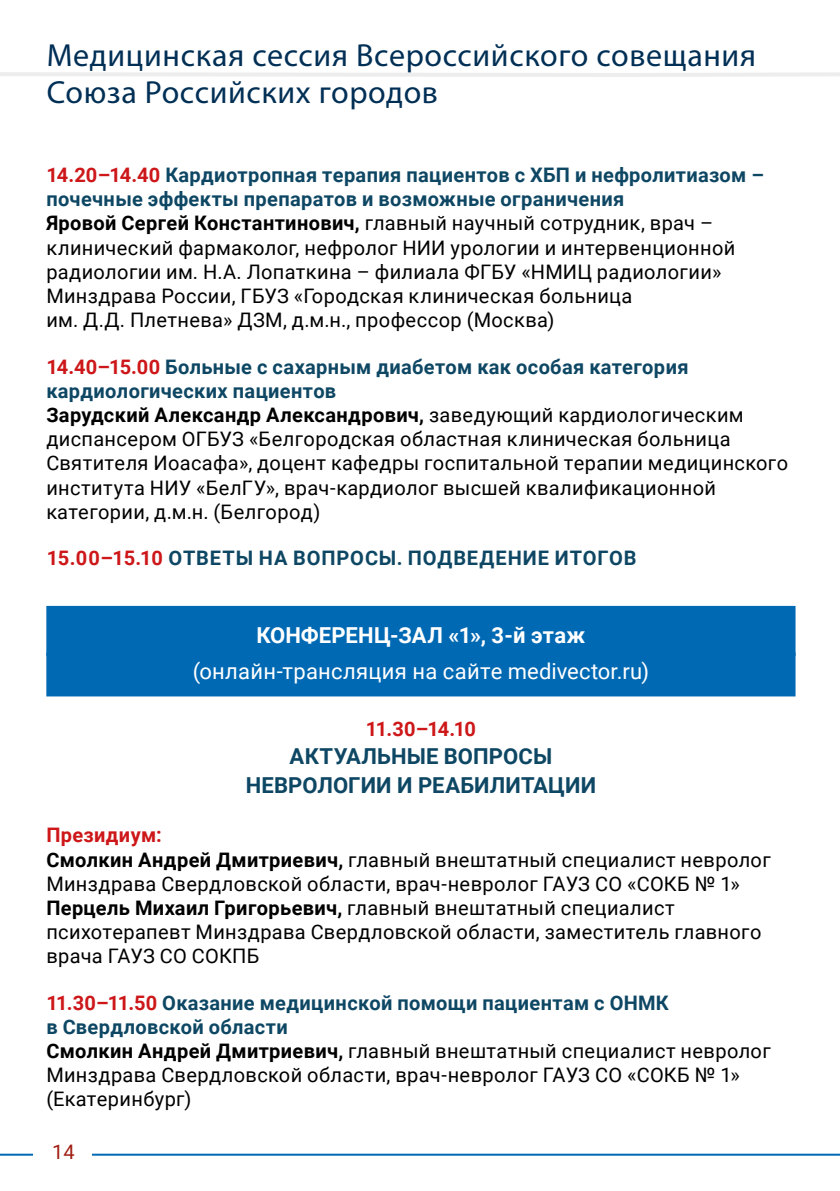
<style>
.page{position:relative;width:840px;height:1191px;background:#fff}
.page>*{position:absolute;margin:0;border:0;box-sizing:border-box;transform-origin:0 0}
.t1{font:32px/36.8px "Myriad Pro";letter-spacing:.02em;color:#002f55}
.t2{font:700 22px/28.6px "Roboto";letter-spacing:.005em;color:#0e4764;text-align:center}
.t3{font:22px "Roboto";letter-spacing:.01em;color:#fff}
.t4{font:700 22px "Roboto";letter-spacing:.01em;color:#fff}
.t5{font:20px/24.2px "Roboto";letter-spacing:.015em;color:#000}
.t6{font:700 20px "Roboto";letter-spacing:.045em;color:#0e4764}
.t7{font:700 20px "Roboto";letter-spacing:-.045em;color:#cd1719}
.t8{font:20px "Roboto";color:#a11e13}
.s1{font-weight:700;color:#cd1719}
.s2{font-weight:700;color:#0e4764}
.s3{font-weight:700}
.s4{color:#cd1719}
</style>
<div class="page">
<svg style="left:0;top:72px;width:839px;height:5px"></svg>
<hr style="left:0;top:1153px;width:839px;height:2px;background:#0069b4">
<div style="left:33px;top:1116px;width:58px;height:75px;background:#fff"></div>
<div style="left:46px;top:606px;width:749px;height:50px;background:#0069b4"></div>
<div style="left:46px;top:652px;width:749px;height:44px;background:#0069b4"></div>
<h1 class="t1" style="left:47px;top:36px;width:710px">Медицинская сессия Всероссийского совещания<br>Союза Российских городов</h1>
<p class="t5" style="left:46px;top:162px;width:718px"><span class="s1">14.20–14.40</span> <span class="s2">Кардиотропная терапия пациентов с ХБП и нефролитиазом – почечные эффекты препаратов и возможные ограничения<br></span><span class="s3">Яровой Сергей Константинович,</span> главный научный сотрудник, врач – клинический фармаколог, нефролог НИИ урологии и интервенционной радиологии им. Н.А. Лопаткина – филиала ФГБУ «НМИЦ радиологии» Минздрава России, ГБУЗ «Городская клиническая больница<br>им. Д.Д. Плетнева» ДЗМ, д.м.н., профессор (Москва)</p>
<p class="t5" style="left:46px;top:353px;width:742px"><span class="s1">14.40–15.00</span> <span class="s2">Больные с сахарным диабетом как особая категория кардиологических пациентов<br></span><span class="s3">Зарудский Александр Александрович,</span> заведующий кардиологическим диспансером ОГБУЗ «Белгородская областная клиническая больница Святителя Иоасафа», доцент кафедры госпитальной терапии медицинского института НИУ «БелГУ», врач-кардиолог высшей квалификационной категории, д.м.н. (Белгород)</p>
<p class="t6" style="left:47px;top:544px;width:591px"><span class="s4">15.00–15.10</span> ОТВЕТЫ НА ВОПРОСЫ. ПОДВЕДЕНИЕ ИТОГОВ</p>
<p class="t4" style="left:256px;top:620px;width:330px">КОНФЕРЕНЦ-ЗАЛ «1», 3‑й этаж</p>
<p class="t3" style="left:193px;top:656px;width:457px">(онлайн-трансляция на сайте medivector.ru)</p>
<p class="t7" style="left:366px;top:714px;width:111px">11.30–14.10</p>
<p class="t2" style="left:245px;top:741px;width:352px">АКТУАЛЬНЫЕ ВОПРОСЫ<br>НЕВРОЛОГИИ И РЕАБИЛИТАЦИИ</p>
<p class="t5" style="left:46px;top:822px;width:725px"><span class="s1">Президиум:<br></span><span class="s3">Смолкин Андрей Дмитриевич,</span> главный внештатный специалист невролог Минздрава Свердловской области, врач-невролог ГАУЗ СО «СОКБ № 1» <span class="s3">Перцель Михаил Григорьевич,</span> главный внештатный специалист психотерапевт Минздрава Свердловской области, заместитель главного врача ГАУЗ СО СОКПБ</p>
<p class="t5" style="left:46px;top:989px;width:725px"><span class="s1">11.30–11.50</span> <span class="s2">Оказание медицинской помощи пациентам с ОНМК<br>в Свердловской области<br></span><span class="s3">Смолкин Андрей Дмитриевич,</span> главный внештатный специалист невролог Минздрава Свердловской области, врач-невролог ГАУЗ СО «СОКБ № 1» (Екатеринбург)</p>
<p class="t8" style="left:52px;top:1137px;width:24px">14</p>
</div>
